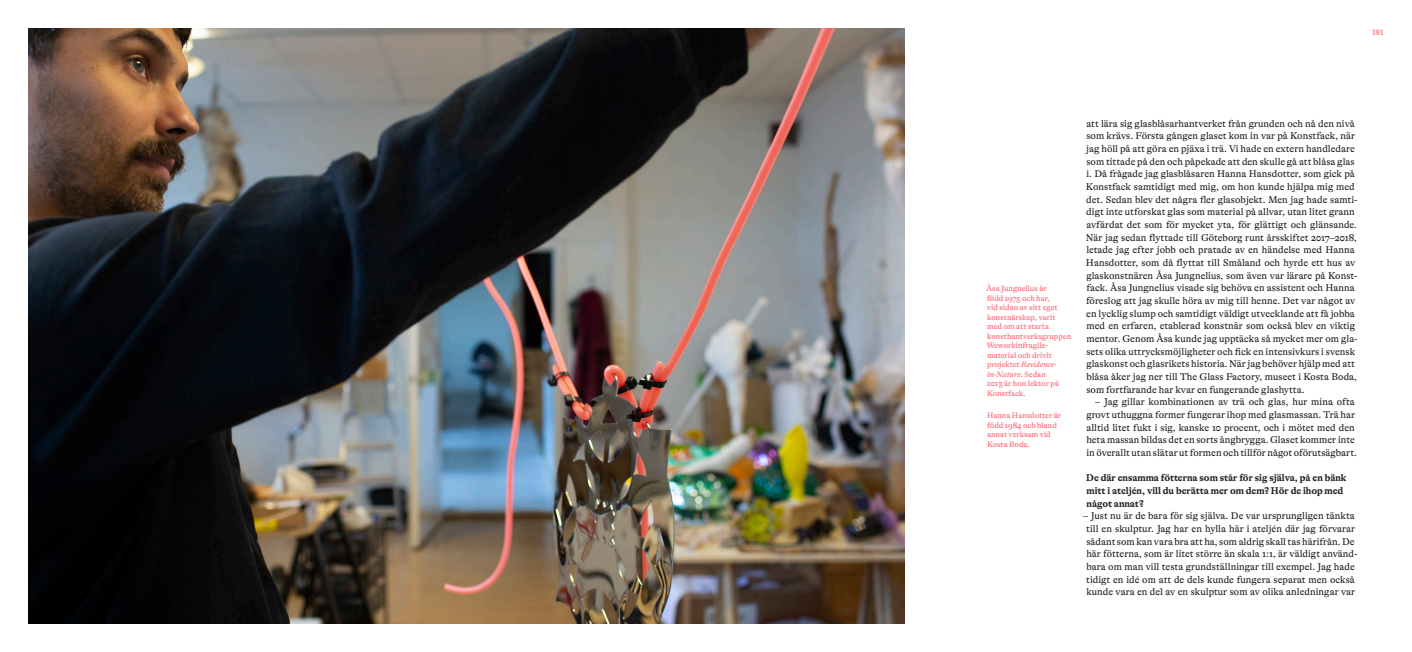
<style>
.page{position:relative;width:1412px;height:652px;background:#fff}
.page>*{position:absolute;margin:0;border:0;box-sizing:border-box;transform-origin:0 0}
.t1{font:10px/12.7px "GT Alpina";color:#231f20}
.t2{font:700 10px/12.7px "GT Alpina";color:#231f20}
.t3{font:500 8px/9.5px "GT Alpina";color:#ff707f}
.s1{font-style:italic}
</style>
<div class="page">
<img style="left:28px;top:28px;width:876px;height:596px">
<p class="t3" style="left:1372px;top:27px;width:13px">181</p>
<p class="t3" style="left:986px;top:284px;width:86px">Åsa Jungnelius är<br>född 1975 och har,<br>vid sidan av sitt eget konstnärskap, varit med om att starta konsthantverksgruppen<br>Weworkinfragile&shy;material och drivit projektet <span class="s1">Residence&shy;in-Nature</span>. Sedan<br>2013 är hon lektor på<br>Konstfack.</p>
<p class="t3" style="left:987px;top:411px;width:76px">Hanna Hansdotter är född 1984 och bland annat verksam vid<br>Kosta Boda.</p>
<p class="t1" style="left:1086px;top:117px;width:273px">att lära sig glasblåsarhantverket från grunden och nå den nivå som krävs. Första gången glaset kom in var på Konstfack, när jag höll på att göra en pjäxa i trä. Vi hade en extern handledare som tittade på den och påpekade att den skulle gå att blåsa glas i. Då frågade jag glasblåsaren Hanna Hansdotter, som gick på Konstfack samtidigt med mig, om hon kunde hjälpa mig med det. Sedan blev det några fler glasobjekt. Men jag hade samti&shy;digt inte utforskat glas som material på allvar, utan litet grann avfärdat det som för mycket yta, för glättigt och glänsande.<br>När jag sedan flyttade till Göteborg runt årsskiftet 2017–2018, letade jag efter jobb och pratade av en händelse med Hanna Hansdotter, som då flyttat till Småland och hyrde ett hus av glaskonstnären Åsa Jungnelius, som även var lärare på Konst&shy;fack. Åsa Jungnelius visade sig behöva en assistent och Hanna föreslog att jag skulle höra av mig till henne. Det var något av en lycklig slump och samtidigt väldigt utvecklande att få jobba med en erfaren, etablerad konstnär som också blev en viktig mentor. Genom Åsa kunde jag upptäcka så mycket mer om gla&shy;sets olika uttrycksmöjligheter och fick en intensivkurs i svensk glaskonst och glasrikets historia. När jag behöver hjälp med att blåsa åker jag ner till The Glass Factory, museet i Kosta Boda, som fortfarande har kvar en fungerande glashytta.</p>
<p class="t1" style="left:1086px;top:396px;width:272px;text-indent:9px">– Jag gillar kombinationen av trä och glas, hur mina ofta grovt uthuggna former fungerar ihop med glasmassan. Trä har alltid litet fukt i sig, kanske 10 procent, och i mötet med den heta massan bildas det en sorts ångbrygga. Glaset kommer inte in överallt utan slätar ut formen och tillför något oförutsägbart.</p>
<p class="t2" style="left:1086px;top:472px;width:262px">De där ensamma fötterna som står för sig själva, på en bänk mitt i ateljén, vill du berätta mer om dem? Hör de ihop med något annat?</p>
<p class="t1" style="left:1083px;top:510px;width:276px">– Just nu är de bara för sig själva. De var ursprungligen tänkta till en skulptur. Jag har en hylla här i ateljén där jag förvarar sådant som kan vara bra att ha, som aldrig skall tas härifrån. De här fötterna, som är litet större än skala 1:1, är väldigt använd&shy;bara om man vill testa grundställningar till exempel. Jag hade tidigt en idé om att de dels kunde fungera separat men också kunde vara en del av en skulptur som av olika anledningar var</p>
</div>
